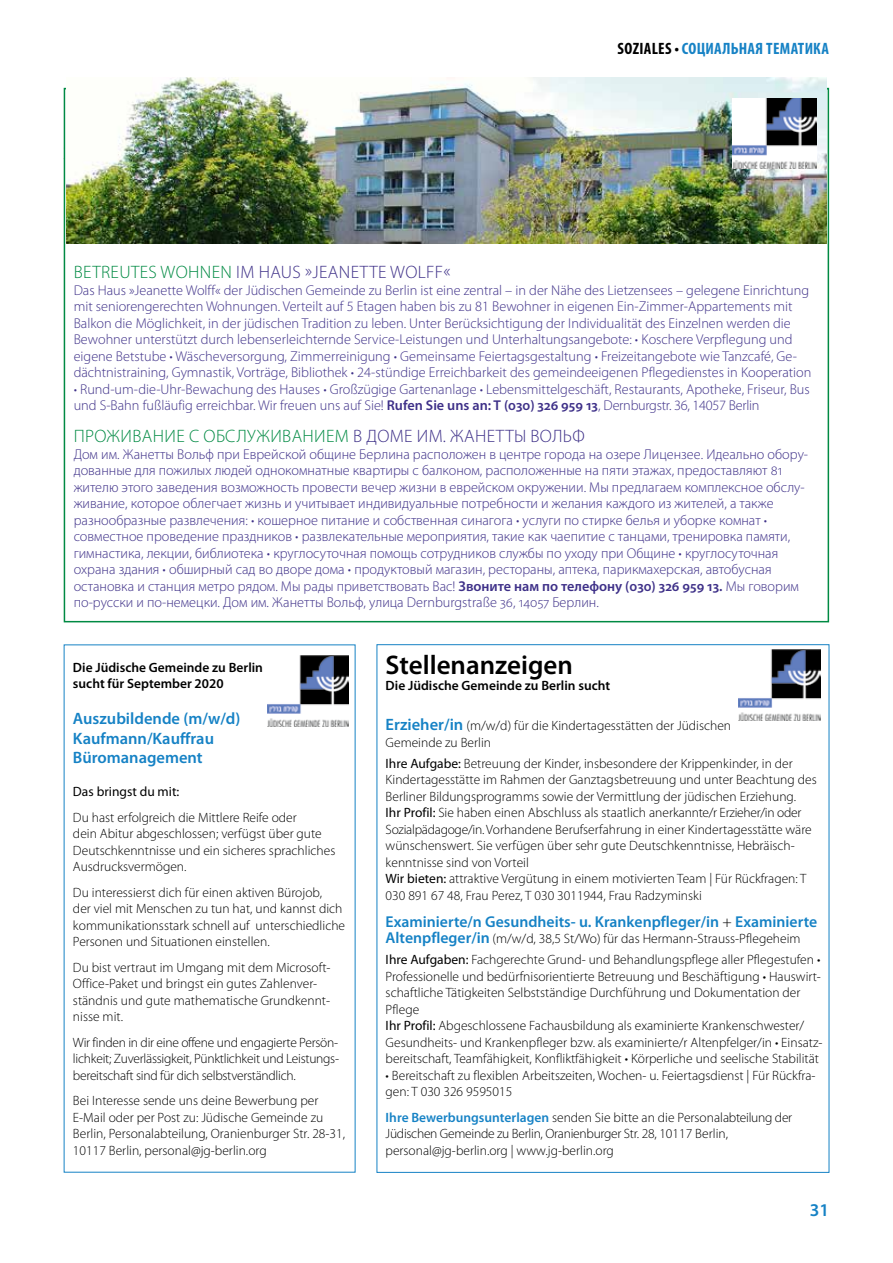
<style>
.page{position:relative;width:893px;height:1263px;background:#fff}
.page>*{position:absolute;margin:0;border:0;box-sizing:border-box;transform-origin:0 0}
.t1{font:600 27px "Myriad Pro";color:#000}
.t2{font:300 18px "Myriad Pro";letter-spacing:.02em;color:#008a43}
.t3{font:300 18px "Myriad Pro";letter-spacing:.02em;color:#3e3088}
.t4{font:600 18px "Myriad Pro";color:#1682c5}
.t5{font:600 16.5px/19.5px "Myriad Pro";color:#1682c5}
.t6{font:700 condensed 16.5px "Myriad Pro";letter-spacing:.015em;color:#1682c5}
.t7{font:600 15.75px "Myriad Pro";color:#1682c5}
.t8{font:300 14.25px/16.5px "Myriad Pro";color:#3e3088}
.t9{font:300 13.5px/16.5px "Myriad Pro";color:#000}
.t10{font:600 13.5px/16.5px "Myriad Pro";color:#000}
.t11{font:13.5px "Myriad Pro";color:#000}
.s1{color:#000}
.s2{color:#008a43}
.s3{font-weight:600}
.s4{color:#3e3088}
.s5{font-weight:600;font-size:16.5px;color:#1682c5}
.s6{font-weight:400}
.s7{font-weight:300;color:#000}
.s8{font-weight:600;font-size:15.75px;color:#1682c5}
.s9{font-weight:600;color:#1682c5}
</style>
<div class="page">
<img style="left:66px;top:78px;width:761px;height:165px">
<img style="left:733px;top:98px;width:84px;height:71px">
<img style="left:739px;top:650px;width:81px;height:71px">
<img style="left:267px;top:655px;width:82px;height:72px">
<p class="t6" style="left:618px;top:38px;width:213px"><span class="s1">SOZIALES •</span>СОЦИАЛЬНАЯ ТЕМАТИКА</p>
<h2 class="t3" style="left:74px;top:261px;width:378px"><span class="s2">BETREUTES WOHNEN</span> IM HAUS »JEANETTE WOLFF«</h2>
<p class="t8" style="left:74px;top:281px;width:739px">Das Haus »Jeanette Wolff« der Jüdischen Gemeinde zu Berlin ist eine zentral – in der Nähe des Lietzensees – gelegene Einrichtung mit seniorengerechten Wohnungen. Verteilt auf 5 Etagen haben bis zu 81 Bewohner in eigenen Ein-Zimmer-Appartements mit Balkon die Möglichkeit, in der jüdischen Tradition zu leben. Unter Berücksichtigung der Individualität des Einzelnen werden die Bewohner unterstützt durch lebenserleichternde Service-Leistungen und Unterhaltungsangebote: <span class="s3">·</span> Koschere Verpflegung und eigene Betstube <span class="s3">·</span> Wäscheversorgung, Zimmerreinigung <span class="s3">·</span> Gemeinsame Feiertagsgestaltung <span class="s3">·</span> Freizeitangebote wie Tanzcafé, Ge&shy;dächtnistraining, Gymnastik, Vorträge, Bibliothek <span class="s3">·</span> 24-stündige Erreichbarkeit des gemeindeeigenen Pflegedienstes in Kooperation <span class="s3">·</span> Rund-um-die-Uhr-Bewachung des Hauses <span class="s3">·</span> Großzügige Gartenanlage <span class="s3">·</span> Lebensmittelgeschäft, Restaurants, Apotheke, Friseur, Bus und S-Bahn fußläufig erreichbar. Wir freuen uns auf Sie! <span class="s3">Rufen Sie uns an: T (030) 326 959 13</span>, Dernburgstr. 36, 14057 Berlin</p>
<h2 class="t2" style="left:74px;top:425px;width:512px">ПРОЖИВАНИЕ С ОБСЛУЖИВАНИЕМ <span class="s4">В ДОМЕ ИМ. ЖАНЕТТЫ ВОЛЬФ</span></h2>
<p class="t8" style="left:74px;top:446px;width:736px">Дом им. Жанетты Вольф при Еврейской общине Берлина расположен в центре города на озере Лицензее. Идеально обору&shy;дованные для пожилых людей однокомнатные квартиры с балконом, расположенные на пяти этажах, предоставляют 81 жителю этого заведения возможность провести вечер жизни в еврейском окружении. Мы предлагаем комплексное обслу&shy;живание, которое облегчает жизнь и учитывает индивидуальные потребности и желания каждого из жителей, а также разнообразные развлечения: <span class="s3">·</span> кошерное питание и собственная синагога <span class="s3">·</span> услуги по стирке белья и уборке комнат <span class="s3">· </span>совместное проведение праздников <span class="s3">·</span> развлекательные мероприятия, такие как чаепитие с танцами, тренировка памяти, гимнастика, лекции, библиотека <span class="s3">·</span> круглосуточная помощь сотрудников службы по уходу при Общине <span class="s3">·</span> круглосуточная охрана здания <span class="s3">·</span> обширный сад во дворе дома <span class="s3">·</span> продуктовый магазин, рестораны, аптека, парикмахерская, автобусная остановка и станция метро рядом. Мы рады приветствовать Вас! <span class="s3">Звоните нам по телефону (030) 326 959 13.</span> Мы говорим по-русски и по-немецки. Дом им. Жанетты Вольф, улица Dernburgstraße 36, 14057 Берлин.</p>
<p class="t10" style="left:73px;top:659px;width:191px">Die Jüdische Gemeinde zu Berlin sucht für September 2020</p>
<p class="t5" style="left:73px;top:709px;width:169px">Auszubildende (m/w/d)<br>Kaufmann/Kauffrau<br>Büromanagement</p>
<p class="t11" style="left:73px;top:783px;width:108px">Das bringst du mit:</p>
<p class="t9" style="left:73px;top:809px;width:264px">Du hast erfolgreich die Mittlere Reife oder<br>dein Abitur abgeschlossen; verfügst über gute Deutschkenntnisse und ein sicheres sprachliches Ausdrucksvermögen.</p>
<p class="t9" style="left:73px;top:884px;width:274px">Du interessierst dich für einen aktiven Bürojob,<br>der viel mit Menschen zu tun hat, und kannst dich kommunikationsstark schnell auf unterschiedliche Personen und Situationen einstellen.</p>
<p class="t9" style="left:73px;top:959px;width:259px">Du bist vertraut im Umgang mit dem Microsoft-Office-Paket und bringst ein gutes Zahlenver&shy;ständnis und gute mathematische Grundkennt&shy;nisse mit.</p>
<p class="t9" style="left:73px;top:1034px;width:268px;text-align:justify">Wir finden in dir eine offene und engagierte Persön&shy;lichkeit; Zuverlässigkeit, Pünktlichkeit und Leistungs&shy;bereitschaft sind für dich selbstverständlich.</p>
<p class="t9" style="left:73px;top:1092px;width:274px">Bei Interesse sende uns deine Bewerbung per E-Mail oder per Post zu: Jüdische Gemeinde zu Berlin, Personalabteilung, Oranienburger Str. 28-31, 10117 Berlin, personal@jg-berlin.org</p>
<h1 class="t1" style="left:386px;top:647px;width:189px">Stellenanzeigen</h1>
<p class="t10" style="left:386px;top:677px;width:226px">Die Jüdische Gemeinde zu Berlin sucht</p>
<p class="t9" style="left:386px;top:717px;width:347px"><span class="s5">Erzieher/in</span> (m/w/d) für die Kindertagesstätten der Jüdischen<br>Gemeinde zu Berlin</p>
<p class="t9" style="left:386px;top:755px;width:433px"><span class="s6">Ihre Aufgabe:</span> Betreuung der Kinder, insbesondere der Krippenkinder, in der Kindertagesstätte im Rahmen der Ganztagsbetreuung und unter Beachtung des Berliner Bildungsprogramms sowie der Vermittlung der jüdischen Erziehung.<br><span class="s6">Ihr Profil:</span> Sie haben einen Abschluss als staatlich anerkannte/r Erzieher/in oder Sozialpädagoge/in. Vorhandene Berufserfahrung in einer Kindertagesstätte wäre wünschenswert. Sie verfügen über sehr gute Deutschkenntnisse, Hebräisch&shy;kenntnisse sind von Vorteil<br><span class="s6">Wir bieten:</span> attraktive Vergütung in einem motivierten Team | Für Rückfragen: T 030 891 67 48, Frau Perez, T 030 3011944, Frau Radzyminski</p>
<p class="t7" style="left:386px;top:911px;width:433px">Examinierte/n Gesundheits- u. Krankenpfleger/in <span class="s7">+</span> Examinierte</p>
<p class="t9" style="left:386px;top:928px;width:436px;line-height:21px"><span class="s8">Altenpfleger/in</span> (m/w/d, 38,5 St/Wo) für das Hermann-Strauss-Pflegeheim<br><span class="s6">Ihre Aufgaben:</span> Fachgerechte Grund- und Behandlungspflege aller Pflegestufen •</p>
<p class="t9" style="left:386px;top:968px;width:438px">Professionelle und bedürfnisorientierte Betreuung und Beschäftigung • Hauswirt&shy;schaftliche Tätigkeiten Selbstständige Durchführung und Dokumentation der Pflege<br><span class="s6">Ihr Profil:</span> Abgeschlossene Fachausbildung als examinierte Krankenschwester/ Gesundheits- und Krankenpfleger bzw. als examinierte/r Altenpfelger/in • Einsatz&shy;bereitschaft, Teamfähigkeit, Konfliktfähigkeit • Körperliche und seelische Stabilität</p>
<p class="t9" style="left:386px;top:1067px;width:431px">• Bereitschaft zu flexiblen Arbeitszeiten, Wochen- u. Feiertagsdienst | Für Rückfra&shy;gen: T 030 326 9595015</p>
<p class="t9" style="left:386px;top:1109px;width:408px"><span class="s9">Ihre Bewerbungsunterlagen</span> senden Sie bitte an die Personalabteilung der<br>Jüdischen Gemeinde zu Berlin, Oranienburger Str. 28, 10117 Berlin, personal@jg-berlin.org | www.jg-berlin.org</p>
<h2 class="t4" style="left:810px;top:1198px;width:21px">31</h2>
</div>
